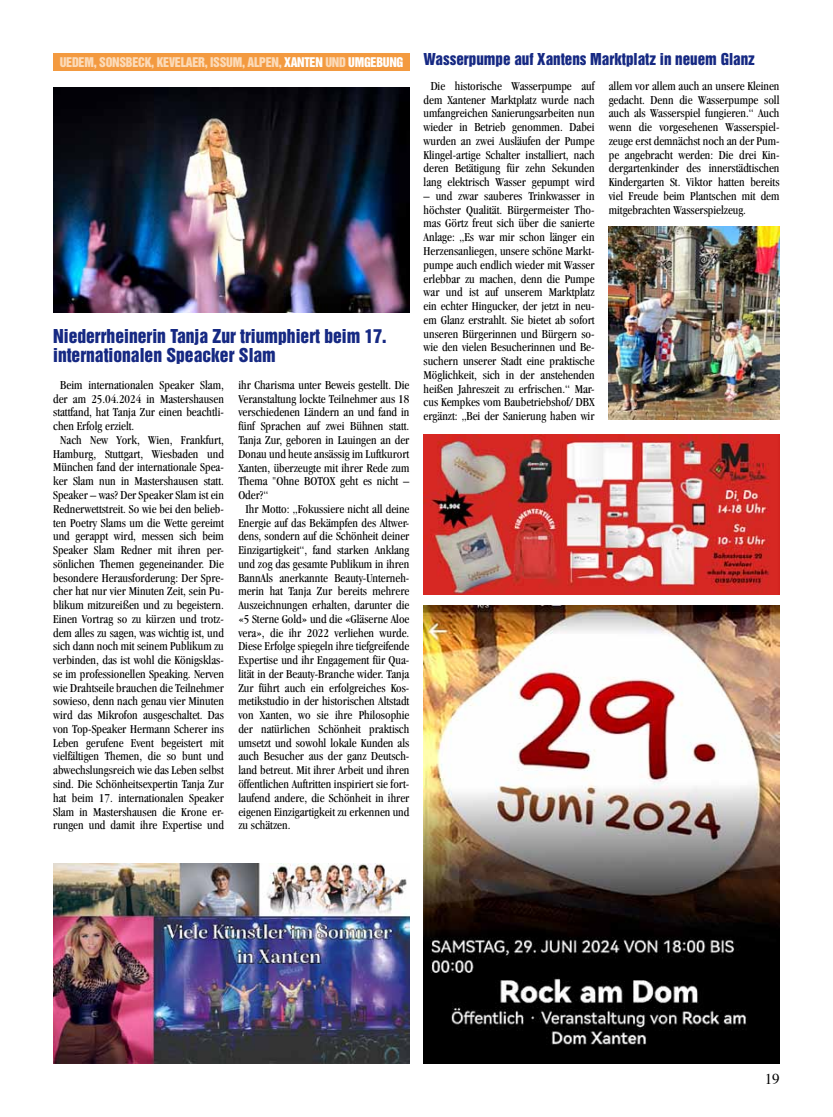
<style>
.page{position:relative;width:833px;height:1117px;background:#fff}
.page>*{position:absolute;margin:0;border:0;box-sizing:border-box;transform-origin:0 0}
.t1{font:17.5px/18.8px "Helvetica Inserat";color:#162983}
.t2{font:15px "Helvetica Inserat";color:#162983}
.t3{font:15px "Times";color:#000}
.t4{font:condensed 12.5px/13.8px "Garamond";color:#000;text-align:justify}
.t5{font:12.25px "Helvetica Inserat";letter-spacing:-.025em;color:#fcdbb9}
.t6{font:12.25px "Helvetica Inserat";letter-spacing:-.025em;color:#fff}
.s1{color:#fcdbb9}
</style>
<div class="page">
<div style="left:53px;top:53px;width:357px;height:18px;background:#f39a40"></div>
<img style="left:53px;top:88px;width:357px;height:224px">
<img style="left:609px;top:227px;width:170px;height:193px">
<img style="left:423px;top:605px;width:356px;height:458px">
<img style="left:54px;top:863px;width:356px;height:200px">
<img style="left:423px;top:434px;width:357px;height:160px">
<p class="t5" style="left:60px;top:54px;width:157px">Uedem, Sonsbeck, Kevelaer, Issu</p>
<p class="t6" style="left:233px;top:54px;width:172px"><span class="s1">m, Alpen,</span> Xanten <span class="s1">und</span> Umgebung</p>
<h1 class="t1" style="left:53px;top:327px;width:335px">Niederrheinerin Tanja Zur triumphiert beim 17. internationalen Speacker Slam</h1>
<p class="t4" style="left:238px;top:378px;width:172px">ihr Charisma unter Beweis gestellt. Die</p>
<p class="t4" style="left:238px;top:391px;width:172px">Veranstaltung lockte Teilnehmer aus 18</p>
<p class="t4" style="left:238px;top:405px;width:172px">verschiedenen Ländern an und fand in</p>
<p class="t4" style="left:238px;top:419px;width:172px">fünf Sprachen auf zwei Bühnen statt.</p>
<p class="t4" style="left:238px;top:433px;width:172px">Tanja Zur, geboren in Lauingen an der</p>
<p class="t4" style="left:238px;top:446px;width:172px">Donau und heute ansässig im Luftkurort</p>
<p class="t4" style="left:238px;top:460px;width:172px">Xanten, überzeugte mit ihrer Rede zum</p>
<p class="t4" style="left:238px;top:474px;width:172px">Thema "Ohne BOTOX geht es nicht –</p>
<p class="t4" style="left:238px;top:488px;width:31px">Oder?“</p>
<p class="t4" style="left:245px;top:501px;width:165px">Ihr Motto: „Fokussiere nicht all deine</p>
<p class="t4" style="left:238px;top:515px;width:172px">Energie auf das Bekämpfen des Altwer-</p>
<p class="t4" style="left:238px;top:529px;width:172px">dens, sondern auf die Schönheit deiner</p>
<p class="t4" style="left:238px;top:543px;width:172px">Einzigartigkeit“, fand starken Anklang</p>
<p class="t4" style="left:238px;top:556px;width:172px">und zog das gesamte Publikum in ihren</p>
<p class="t4" style="left:238px;top:570px;width:172px">BannAls anerkannte Beauty-Unterneh-</p>
<p class="t4" style="left:238px;top:584px;width:172px">merin hat Tanja Zur bereits mehrere</p>
<p class="t4" style="left:238px;top:598px;width:172px">Auszeichnungen erhalten, darunter die</p>
<p class="t4" style="left:238px;top:611px;width:172px">«5 Sterne Gold» und die «Gläserne Aloe</p>
<p class="t4" style="left:238px;top:625px;width:172px">vera», die ihr 2022 verliehen wurde.</p>
<p class="t4" style="left:238px;top:639px;width:172px">Diese Erfolge spiegeln ihre tiefgreifende</p>
<p class="t4" style="left:238px;top:653px;width:172px">Expertise und ihr Engagement für Qua-</p>
<p class="t4" style="left:238px;top:666px;width:172px">lität in der Beauty-Branche wider. Tanja</p>
<p class="t4" style="left:238px;top:680px;width:172px">Zur führt auch ein erfolgreiches Kos-</p>
<p class="t4" style="left:238px;top:694px;width:172px">metikstudio in der historischen Altstadt</p>
<p class="t4" style="left:238px;top:708px;width:172px">von Xanten, wo sie ihre Philosophie</p>
<p class="t4" style="left:238px;top:721px;width:172px">der natürlichen Schönheit praktisch</p>
<p class="t4" style="left:238px;top:735px;width:172px">umsetzt und sowohl lokale Kunden als</p>
<p class="t4" style="left:238px;top:749px;width:172px">auch Besucher aus der ganz Deutsch-</p>
<p class="t4" style="left:238px;top:763px;width:172px">land betreut. Mit ihrer Arbeit und ihren</p>
<p class="t4" style="left:238px;top:776px;width:172px">öffentlichen Auftritten inspiriert sie fort-</p>
<p class="t4" style="left:238px;top:790px;width:172px">laufend andere, die Schönheit in ihrer</p>
<p class="t4" style="left:238px;top:804px;width:172px">eigenen Einzigartigkeit zu erkennen und</p>
<p class="t4" style="left:238px;top:818px;width:54px">zu schätzen.</p>
<p class="t4" style="left:60px;top:378px;width:165px">Beim internationalen Speaker Slam,</p>
<p class="t4" style="left:53px;top:391px;width:172px">der am 25.04.2024 in Mastershausen</p>
<p class="t4" style="left:53px;top:405px;width:172px">stattfand, hat Tanja Zur einen beachtli-</p>
<p class="t4" style="left:53px;top:419px;width:83px">chen Erfolg erzielt.</p>
<p class="t4" style="left:60px;top:433px;width:165px">Nach New York, Wien, Frankfurt,</p>
<p class="t4" style="left:53px;top:446px;width:172px">Hamburg, Stuttgart, Wiesbaden und</p>
<p class="t4" style="left:53px;top:460px;width:172px">München fand der internationale Spea-</p>
<p class="t4" style="left:53px;top:474px;width:172px">ker Slam nun in Mastershausen statt.</p>
<p class="t4" style="left:53px;top:488px;width:172px">Speaker – was? Der Speaker Slam ist ein</p>
<p class="t4" style="left:53px;top:501px;width:172px">Rednerwettstreit. So wie bei den belieb-</p>
<p class="t4" style="left:53px;top:515px;width:172px">ten Poetry Slams um die Wette gereimt</p>
<p class="t4" style="left:53px;top:529px;width:172px">und gerappt wird, messen sich beim</p>
<p class="t4" style="left:53px;top:543px;width:172px">Speaker Slam Redner mit ihren per-</p>
<p class="t4" style="left:53px;top:556px;width:172px">sönlichen Themen gegeneinander. Die</p>
<p class="t4" style="left:53px;top:570px;width:172px">besondere Herausforderung: Der Spre-</p>
<p class="t4" style="left:53px;top:584px;width:172px">cher hat nur vier Minuten Zeit, sein Pu-</p>
<p class="t4" style="left:53px;top:598px;width:172px">blikum mitzureißen und zu begeistern.</p>
<p class="t4" style="left:53px;top:611px;width:172px">Einen Vortrag so zu kürzen und trotz-</p>
<p class="t4" style="left:53px;top:625px;width:172px">dem alles zu sagen, was wichtig ist, und</p>
<p class="t4" style="left:53px;top:639px;width:172px">sich dann noch mit seinem Publikum zu</p>
<p class="t4" style="left:53px;top:653px;width:172px">verbinden, das ist wohl die Königsklas-</p>
<p class="t4" style="left:53px;top:666px;width:172px">se im professionellen Speaking. Nerven</p>
<p class="t4" style="left:53px;top:680px;width:172px">wie Drahtseile brauchen die Teilnehmer</p>
<p class="t4" style="left:53px;top:694px;width:172px">sowieso, denn nach genau vier Minuten</p>
<p class="t4" style="left:53px;top:708px;width:172px">wird das Mikrofon ausgeschaltet. Das</p>
<p class="t4" style="left:53px;top:721px;width:172px">von Top-Speaker Hermann Scherer ins</p>
<p class="t4" style="left:53px;top:735px;width:172px">Leben gerufene Event begeistert mit</p>
<p class="t4" style="left:53px;top:749px;width:172px">vielfältigen Themen, die so bunt und</p>
<p class="t4" style="left:53px;top:763px;width:172px">abwechslungsreich wie das Leben selbst</p>
<p class="t4" style="left:53px;top:776px;width:172px">sind. Die Schönheitsexpertin Tanja Zur</p>
<p class="t4" style="left:53px;top:790px;width:172px">hat beim 17. internationalen Speaker</p>
<p class="t4" style="left:53px;top:804px;width:172px">Slam in Mastershausen die Krone er-</p>
<p class="t4" style="left:53px;top:818px;width:172px">rungen und damit ihre Expertise und</p>
<p class="t2" style="left:423px;top:50px;width:333px">Wasserpumpe auf Xantens Marktplatz in neuem Glanz</p>
<p class="t4" style="left:609px;top:79px;width:172px">allem vor allem auch an unsere Kleinen gedacht. Denn die Wasserpumpe soll auch als Wasserspiel fungieren.“ Auch wenn die vorgesehenen Wasserspiel&shy;zeuge erst demnächst noch an der Pum&shy;pe angebracht werden: Die drei Kin&shy;dergartenkinder des innerstädtischen Kindergarten St. Viktor hatten bereits viel Freude beim Plantschen mit dem mitgebrachten Wasserspielzeug.</p>
<p class="t4" style="left:423px;top:79px;width:172px;text-align:center">Die historische Wasserpumpe auf dem Xantener Marktplatz wurde nach umfangreichen Sanierungsarbeiten nun wieder in Betrieb genommen. Dabei wurden an zwei Ausläufen der Pumpe Klingel-artige Schalter installiert, nach deren Betätigung für zehn Sekunden lang elektrisch Wasser gepumpt wird</p>
<p class="t4" style="left:423px;top:189px;width:172px">– und zwar sauberes Trinkwasser in höchster Qualität. Bürgermeister Tho&shy;mas Görtz freut sich über die sanierte Anlage: „Es war mir schon länger ein Herzensanliegen, unsere schöne Markt&shy;pumpe auch endlich wieder mit Wasser erlebbar zu machen, denn die Pumpe war und ist auf unserem Marktplatz ein echter Hingucker, der jetzt in neu&shy;em Glanz erstrahlt. Sie bietet ab sofort unseren Bürgerinnen und Bürgern so&shy;wie den vielen Besucherinnen und Be&shy;suchern unserer Stadt eine praktische Möglichkeit, sich in der anstehenden heißen Jahreszeit zu erfrischen.“ Mar&shy;cus Kempkes vom Baubetriebshof/ DBX ergänzt: „Bei der Sanierung haben wir</p>
<p class="t3" style="left:765px;top:1064px;width:16px">19</p>
</div>
